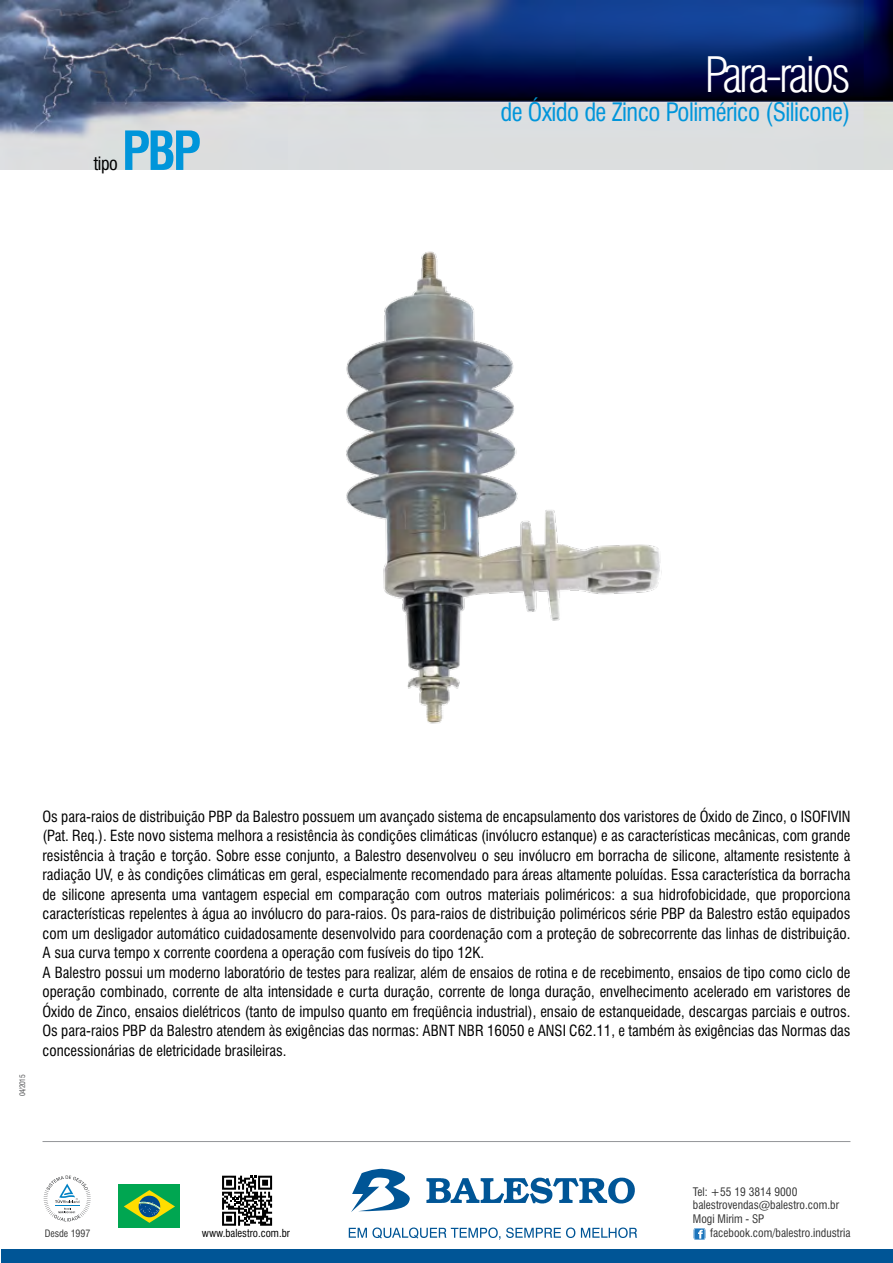
<style>
.page{position:relative;width:893px;height:1263px;background:#fff}
.page>*{position:absolute;margin:0;border:0;box-sizing:border-box;transform-origin:0 0}
.t1{font:700 condensed 52.5px "Swiss 721 BT";color:#0095da}
.t2{font:300 condensed 48px "Swiss 721 BT";letter-spacing:-.06em;color:#fff}
.t3{font:condensed 24.75px "Swiss 721 BT";letter-spacing:-.02em;color:#0095da}
.t4{font:condensed 18px "Swiss 721 BT";color:#000}
.t5{font:condensed 15px/19.5px "Swiss 721 BT";color:#000}
.t6{font:condensed 11.55px/13.8px "Swiss 721 BT";color:#000}
.t7{font:condensed 10.8px "Swiss 721 BT";color:#000}
.t8{font:condensed 9.9px "Swiss 721 BT";color:#000}
.t9{font:condensed 7.5px "Swiss 721 BT";letter-spacing:-.06em;color:#58595b}
</style>
<div class="page">
<img style="left:0;top:0;width:893px;height:170px">
<div style="left:1px;top:1249px;width:891px;height:14px;background:#005596"></div>
<hr style="left:43px;top:1141px;width:807px;height:1px;background:#939598">
<div style="left:694px;top:1228px;width:11px;height:12px;background:#7aadd7;border-radius:2px"></div>
<svg style="left:694px;top:1228px;width:11px;height:11px"></svg>
<svg style="left:349px;top:1227px;width:151px;height:13px"></svg>
<svg style="left:506px;top:1227px;width:69px;height:11px"></svg>
<svg style="left:581px;top:1227px;width:56px;height:11px"></svg>
<svg style="left:351px;top:1169px;width:59px;height:43px"></svg>
<svg style="left:426px;top:1178px;width:209px;height:25px"></svg>
<svg style="left:44px;top:1175px;width:47px;height:46px"></svg>
<div style="left:119px;top:1185px;width:61px;height:43px;background:#00a651"></div>
<svg style="left:124px;top:1190px;width:51px;height:33px"></svg>
<svg style="left:222px;top:1175px;width:51px;height:51px"></svg>
<svg style="left:222px;top:1176px;width:50px;height:50px"></svg>
<img style="left:346px;top:251px;width:316px;height:473px">
<h1 class="t1" style="left:122px;top:119px;width:81px">PBP</h1>
<p class="t4" style="left:94px;top:153px;width:26px">tipo</p>
<h2 class="t2" style="left:705px;top:46px;width:147px">Para-raios</h2>
<h3 class="t3" style="left:501px;top:98px;width:351px">de Óxido de Zinco Polimérico (Silicone)</h3>
<p class="t9" style="left:18px;top:1096px;width:23px;rotate:-90deg">04/2015</p>
<p class="t5" style="left:43px;top:806px;width:809px">Os para-raios de distribuição PBP da Balestro possuem um avançado sistema de encapsulamento dos varistores de Óxido de Zinco, o ISOFIVIN (Pat. Req.). Este novo sistema melhora a resistência às condições climáticas (invólucro estanque) e as características mecânicas, com grande resistência à tração e torção. Sobre esse conjunto, a Balestro desenvolveu o seu invólucro em borracha de silicone, altamente resistente à radiação UV, e às condições climáticas em geral, especialmente recomendado para áreas altamente poluídas. Essa característica da borracha de silicone apresenta uma vantagem especial em comparação com outros materiais poliméricos: a sua hidrofobicidade, que proporciona características repelentes à água ao invólucro do para-raios. Os para-raios de distribuição poliméricos série PBP da Balestro estão equipados com um desligador automático cuidadosamente desenvolvido para coordenação com a proteção de sobrecorrente das linhas de distribuição.<br>A sua curva tempo x corrente coordena a operação com fusíveis do tipo 12K.<br>A Balestro possui um moderno laboratório de testes para realizar, além de ensaios de rotina e de recebimento, ensaios de tipo como ciclo de operação combinado, corrente de alta intensidade e curta duração, corrente de longa duração, envelhecimento acelerado em varistores de Óxido de Zinco, ensaios dielétricos (tanto de impulso quanto em freqüência industrial), ensaio de estanqueidade, descargas parciais e outros.<br>Os para-raios PBP da Balestro atendem às exigências das normas: ABNT NBR 16050 e ANSI C62.11, e também às exigências das Normas das concessionárias de eletricidade brasileiras.</p>
<p class="t6" style="left:693px;top:1184px;width:148px">Tel: +55 19 3814 9000 balestrovendas@balestro.com.br<br>Mogi Mirim - SP</p>
<p class="t8" style="left:45px;top:1228px;width:47px">Desde 1997</p>
<p class="t7" style="left:202px;top:1227px;width:90px">www.balestro.com.br</p>
<p class="t6" style="left:710px;top:1226px;width:142px">facebook.com/balestro.industria</p>
</div>
